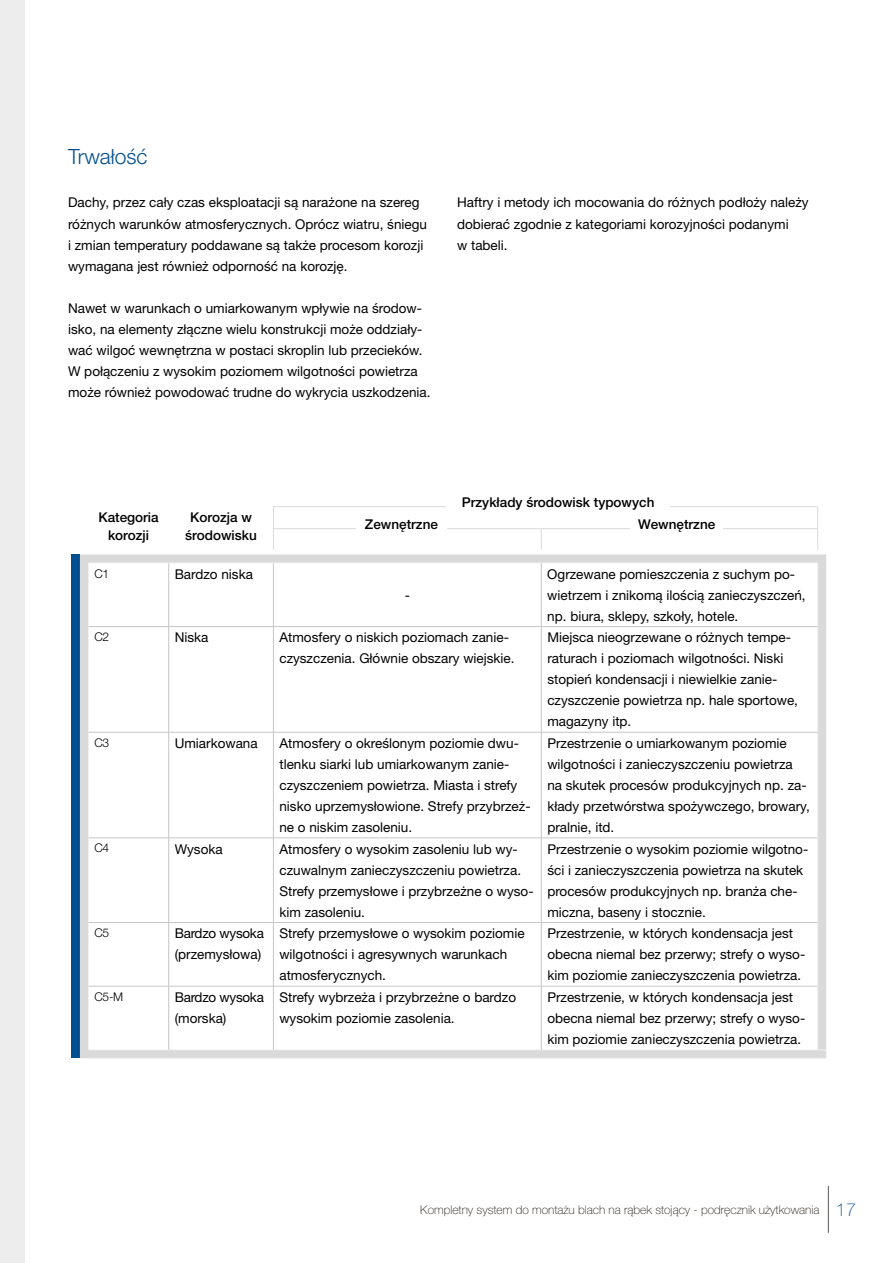
<style>
.page{position:relative;width:893px;height:1263px;background:#fff}
.page>*{position:absolute;margin:0;border:0;box-sizing:border-box;transform-origin:0 0}
.t1{font:300 21px "Helvetica Neue LT Pro";color:#004f91}
.t2{font:13.5px/21px "Helvetica Neue LT Pro";color:#000}
.t3{font:500 13.5px/18px "Helvetica Neue LT Pro";color:#000;text-align:center}
.t4{font:13.5px/21px "Helvetica Neue LT Pro";letter-spacing:-.02em;color:#000}
.t5{font:100 12px "Helvetica Neue LT Pro";color:#1d160f}
.t6{font:300 12px "Helvetica Neue LT Pro";letter-spacing:-.02em;color:#000}
.s1{font-size:18px;color:#004f91}
</style>
<div class="page">
<hr style="left:828px;top:1186px;width:1px;height:47px;background:#575756">
<div style="left:0;top:0;width:25px;height:1263px;background:#ededed"></div>
<div style="left:71px;top:554px;width:9px;height:504px;background:#004f91"></div>
<svg style="left:80px;top:554px;width:746px;height:504px;background:#dbdbdb"></svg>
<svg style="left:89px;top:564px;width:728px;height:485px"></svg>
<hr style="left:88px;top:1058px;width:81px;height:1px;background:#f0f0f0">
<hr style="left:169px;top:1058px;width:104px;height:1px;background:#f0f0f0">
<hr style="left:273px;top:1058px;width:268px;height:1px;background:#f0f0f0">
<hr style="left:541px;top:1058px;width:277px;height:1px;background:#f0f0f0">
<hr style="left:273px;top:506px;width:268px;height:1px;background:#dadada">
<hr style="left:541px;top:506px;width:277px;height:1px;background:#dadada">
<hr style="left:273px;top:528px;width:268px;height:1px;background:#dadada">
<svg style="left:273px;top:507px;width:1px;height:43px"></svg>
<hr style="left:541px;top:528px;width:277px;height:1px;background:#dadada">
<svg style="left:541px;top:529px;width:1px;height:21px"></svg>
<svg style="left:817px;top:507px;width:1px;height:43px"></svg>
<hr style="left:88px;top:563px;width:1px;height:64px;background:#f0f0f0">
<hr style="left:817px;top:563px;width:1px;height:64px;background:#f0f0f0">
<hr style="left:88px;top:627px;width:1px;height:105px;background:#f0f0f0">
<hr style="left:817px;top:627px;width:1px;height:105px;background:#f0f0f0">
<hr style="left:88px;top:732px;width:1px;height:106px;background:#f0f0f0">
<hr style="left:817px;top:732px;width:1px;height:106px;background:#f0f0f0">
<hr style="left:88px;top:838px;width:1px;height:84px;background:#f0f0f0">
<hr style="left:817px;top:838px;width:1px;height:84px;background:#f0f0f0">
<hr style="left:88px;top:922px;width:1px;height:64px;background:#f0f0f0">
<hr style="left:817px;top:922px;width:1px;height:64px;background:#f0f0f0">
<hr style="left:88px;top:986px;width:1px;height:64px;background:#f0f0f0">
<hr style="left:817px;top:986px;width:1px;height:64px;background:#f0f0f0">
<hr style="left:88px;top:1049px;width:81px;height:1px;background:#f0f0f0">
<hr style="left:169px;top:1049px;width:104px;height:1px;background:#f0f0f0">
<hr style="left:273px;top:1049px;width:268px;height:1px;background:#f0f0f0">
<hr style="left:541px;top:1049px;width:277px;height:1px;background:#f0f0f0">
<svg style="left:818px;top:1049px;width:9px;height:10px"></svg>
<hr style="left:168px;top:563px;width:1px;height:63px;background:#c6c6c6">
<hr style="left:273px;top:563px;width:1px;height:63px;background:#c6c6c6">
<hr style="left:541px;top:563px;width:1px;height:63px;background:#c6c6c6">
<hr style="left:89px;top:626px;width:80px;height:1px;background:#c6c6c6">
<hr style="left:169px;top:626px;width:104px;height:1px;background:#c6c6c6">
<hr style="left:168px;top:627px;width:1px;height:105px;background:#c6c6c6">
<hr style="left:273px;top:626px;width:268px;height:1px;background:#c6c6c6">
<hr style="left:273px;top:627px;width:1px;height:105px;background:#c6c6c6">
<hr style="left:541px;top:626px;width:276px;height:1px;background:#c6c6c6">
<hr style="left:541px;top:627px;width:1px;height:105px;background:#c6c6c6">
<hr style="left:89px;top:732px;width:80px;height:1px;background:#c6c6c6">
<hr style="left:169px;top:732px;width:104px;height:1px;background:#c6c6c6">
<hr style="left:168px;top:732px;width:1px;height:106px;background:#c6c6c6">
<hr style="left:273px;top:732px;width:268px;height:1px;background:#c6c6c6">
<hr style="left:273px;top:732px;width:1px;height:106px;background:#c6c6c6">
<hr style="left:541px;top:732px;width:276px;height:1px;background:#c6c6c6">
<hr style="left:541px;top:732px;width:1px;height:106px;background:#c6c6c6">
<hr style="left:89px;top:838px;width:80px;height:1px;background:#c6c6c6">
<hr style="left:169px;top:838px;width:104px;height:1px;background:#c6c6c6">
<hr style="left:168px;top:838px;width:1px;height:84px;background:#c6c6c6">
<hr style="left:273px;top:838px;width:268px;height:1px;background:#c6c6c6">
<hr style="left:273px;top:838px;width:1px;height:84px;background:#c6c6c6">
<hr style="left:541px;top:838px;width:276px;height:1px;background:#c6c6c6">
<hr style="left:541px;top:838px;width:1px;height:84px;background:#c6c6c6">
<hr style="left:89px;top:922px;width:80px;height:1px;background:#c6c6c6">
<hr style="left:169px;top:922px;width:104px;height:1px;background:#c6c6c6">
<hr style="left:168px;top:923px;width:1px;height:63px;background:#c6c6c6">
<hr style="left:273px;top:922px;width:268px;height:1px;background:#c6c6c6">
<hr style="left:273px;top:923px;width:1px;height:63px;background:#c6c6c6">
<hr style="left:541px;top:922px;width:276px;height:1px;background:#c6c6c6">
<hr style="left:541px;top:923px;width:1px;height:63px;background:#c6c6c6">
<hr style="left:89px;top:986px;width:80px;height:1px;background:#c6c6c6">
<hr style="left:169px;top:986px;width:104px;height:1px;background:#c6c6c6">
<hr style="left:168px;top:986px;width:1px;height:64px;background:#c6c6c6">
<hr style="left:273px;top:986px;width:268px;height:1px;background:#c6c6c6">
<hr style="left:273px;top:986px;width:1px;height:64px;background:#c6c6c6">
<hr style="left:541px;top:986px;width:276px;height:1px;background:#c6c6c6">
<hr style="left:541px;top:986px;width:1px;height:64px;background:#c6c6c6">
<hr style="left:88px;top:563px;width:81px;height:1px;background:#f0f0f0">
<hr style="left:169px;top:563px;width:104px;height:1px;background:#f0f0f0">
<hr style="left:273px;top:563px;width:268px;height:1px;background:#f0f0f0">
<hr style="left:541px;top:563px;width:277px;height:1px;background:#f0f0f0">
<div style="left:356px;top:516px;width:90px;height:19px;background:#fff"></div>
<div style="left:630px;top:516px;width:93px;height:19px;background:#fff"></div>
<div style="left:446px;top:493px;width:224px;height:23px;background:#fff"></div>
<h1 class="t1" style="left:68px;top:144px;width:81px">Trwałość</h1>
<p class="t2" style="left:68px;top:192px;width:360px">Dachy, przez cały czas eksploatacji są narażone na szereg różnych warunków atmosferycznych. Oprócz wiatru, śniegu i zmian temperatury poddawane są także procesom korozji wymagana jest również odporność na korozję.</p>
<p class="t2" style="left:68px;top:297px;width:364px">Nawet w warunkach o umiarkowanym wpływie na środow&shy;isko, na elementy złączne wielu konstrukcji może oddziały&shy;wać wilgoć wewnętrzna w postaci skroplin lub przecieków.<br>W połączeniu z wysokim poziomem wilgotności powietrza może również powodować trudne do wykrycia uszkodzenia.</p>
<p class="t2" style="left:457px;top:192px;width:353px">Haftry i metody ich mocowania do różnych podłoży należy dobierać zgodnie z kategoriami korozyjności podanymi<br>w tabeli.</p>
<p class="t3" style="left:462px;top:493px;width:194px">Przykłady środowisk typowych</p>
<p class="t3" style="left:98px;top:508px;width:62px">Kategoria korozji</p>
<p class="t3" style="left:185px;top:508px;width:73px">Korozja w środowisku</p>
<p class="t6" style="left:94px;top:566px;width:16px">C1</p>
<p class="t2" style="left:175px;top:563px;width:80px">Bardzo niska</p>
<p class="t3" style="left:365px;top:515px;width:75px">Zewnętrzne</p>
<p class="t3" style="left:638px;top:515px;width:79px">Wewnętrzne</p>
<p class="t2" style="left:405px;top:584px;width:7px">-</p>
<p class="t2" style="left:547px;top:563px;width:260px">Ogrzewane pomieszczenia z suchym po&shy;wietrzem i znikomą ilością zanieczyszczeń, np. biura, sklepy, szkoły, hotele.</p>
<p class="t6" style="left:94px;top:629px;width:16px">C2</p>
<p class="t2" style="left:175px;top:627px;width:35px">Niska</p>
<p class="t2" style="left:279px;top:627px;width:237px">Atmosfery o niskich poziomach zanie&shy;czyszczenia. Głównie obszary wiejskie.</p>
<p class="t2" style="left:547px;top:627px;width:252px">Miejsca nieogrzewane o różnych tempe&shy;raturach i poziomach wilgotności. Niski stopień kondensacji i niewielkie zanie&shy;czyszczenie powietrza np. hale sportowe, magazyny itp.</p>
<p class="t6" style="left:94px;top:735px;width:16px">C3</p>
<p class="t2" style="left:175px;top:732px;width:84px">Umiarkowana</p>
<p class="t2" style="left:279px;top:732px;width:253px">Atmosfery o określonym poziomie dwu&shy;tlenku siarki lub umiarkowanym zanie&shy;czyszczeniem powietrza. Miasta i strefy nisko uprzemysłowione. Strefy przybrzeż&shy;ne o niskim zasoleniu.</p>
<p class="t2" style="left:547px;top:732px;width:264px">Przestrzenie o umiarkowanym poziomie wilgotności i zanieczyszczeniu powietrza na skutek procesów produkcyjnych np. za&shy;kłady przetwórstwa spożywczego, browary, pralnie, itd.</p>
<p class="t6" style="left:94px;top:841px;width:16px">C4</p>
<p class="t2" style="left:175px;top:838px;width:50px">Wysoka</p>
<p class="t2" style="left:279px;top:838px;width:256px">Atmosfery o wysokim zasoleniu lub wy&shy;czuwalnym zanieczyszczeniu powietrza.<br>Strefy przemysłowe i przybrzeżne o wyso&shy;kim zasoleniu.</p>
<p class="t2" style="left:547px;top:838px;width:262px">Przestrzenie o wysokim poziomie wilgotno&shy;ści i zanieczyszczenia powietrza na skutek procesów produkcyjnych np. branża che&shy;miczna, baseny i stocznie.</p>
<p class="t6" style="left:94px;top:925px;width:16px">C5</p>
<p class="t2" style="left:175px;top:922px;width:91px">Bardzo wysoka (przemysłowa)</p>
<p class="t2" style="left:279px;top:922px;width:247px">Strefy przemysłowe o wysokim poziomie wilgotności i agresywnych warunkach atmosferycznych.</p>
<p class="t2" style="left:547px;top:922px;width:259px">Przestrzenie, w których kondensacja jest obecna niemal bez przerwy; strefy o wyso&shy;kim poziomie zanieczyszczenia powietrza.</p>
<p class="t6" style="left:94px;top:989px;width:30px">C5-M</p>
<p class="t4" style="left:175px;top:986px;width:91px">Bardzo wysoka (morska)</p>
<p class="t2" style="left:279px;top:986px;width:238px">Strefy wybrzeża i przybrzeżne o bardzo wysokim poziomie zasolenia.</p>
<p class="t2" style="left:547px;top:986px;width:259px">Przestrzenie, w których kondensacja jest obecna niemal bez przerwy; strefy o wyso&shy;kim poziomie zanieczyszczenia powietrza.</p>
<p class="t5" style="left:420px;top:1202px;width:437px">Kompletny system do montażu blach na rąbek stojący - podręcznik użytkowania <span class="s1">17</span></p>
</div>
